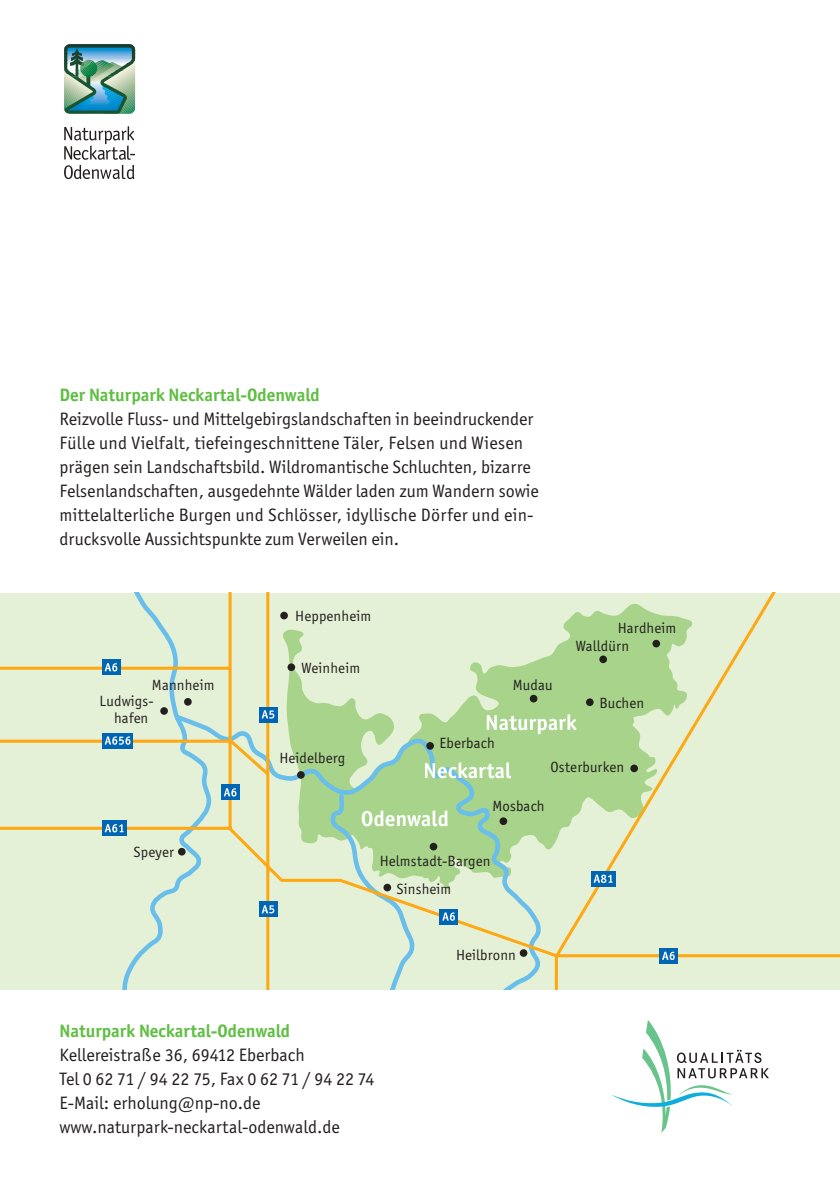
<style>
.page{position:relative;width:840px;height:1191px;background:#fff}
.page>*{position:absolute;margin:0;border:0;box-sizing:border-box;transform-origin:0 0}
.t1{font:18px/24px "ITC Officina Sans";color:#241f1f}
.t2{font:700 18px "ITC Officina Sans";color:#60be44}
.t3{font:14.8px "ITC Officina Sans";letter-spacing:.01em;color:#241f1f}
</style>
<div class="page">
<hr style="left:64px;top:44px;width:71px;height:3px;background:#1a3c2c">
<svg style="left:64px;top:47px;width:71px;height:4px"></svg>
<hr style="left:64px;top:51px;width:71px;height:3px;background:#1a422d">
<hr style="left:64px;top:54px;width:71px;height:3px;background:#19442d">
<hr style="left:64px;top:57px;width:71px;height:3px;background:#19472e">
<img style="left:64px;top:58px;width:71px;height:56px">
<svg style="left:64px;top:126px;width:71px;height:53px"></svg>
<svg style="left:0;top:593px;width:839px;height:396px;background:#d9e9c5"></svg>
<div style="left:590px;top:871px;width:25px;height:15px;background:#0065b3"></div>
<svg style="left:593px;top:874px;width:19px;height:9px"></svg>
<div style="left:658px;top:948px;width:19px;height:15px;background:#0065b3"></div>
<svg style="left:662px;top:951px;width:12px;height:9px"></svg>
<div style="left:259px;top:707px;width:18px;height:15px;background:#0065b3"></div>
<svg style="left:261px;top:710px;width:13px;height:8px"></svg>
<div style="left:102px;top:659px;width:18px;height:16px;background:#0065b3"></div>
<svg style="left:105px;top:663px;width:12px;height:8px"></svg>
<div style="left:102px;top:820px;width:24px;height:16px;background:#0065b3"></div>
<svg style="left:105px;top:824px;width:19px;height:8px"></svg>
<div style="left:221px;top:784px;width:18px;height:16px;background:#0065b3"></div>
<svg style="left:224px;top:788px;width:12px;height:8px"></svg>
<div style="left:102px;top:733px;width:31px;height:15px;background:#0065b3"></div>
<svg style="left:105px;top:736px;width:25px;height:9px"></svg>
<div style="left:259px;top:901px;width:18px;height:16px;background:#0065b3"></div>
<svg style="left:261px;top:905px;width:13px;height:8px"></svg>
<svg style="left:454px;top:909px;width:3px;height:15px"></svg>
<svg style="left:486px;top:714px;width:90px;height:20px"></svg>
<svg style="left:425px;top:762px;width:86px;height:16px"></svg>
<svg style="left:326px;top:791px;width:128px;height:198px;background:#cae3bb"></svg>
<div style="left:585px;top:698px;width:8px;height:8px;background:#241f1f;border-radius:50%"></div>
<div style="left:519px;top:949px;width:8px;height:8px;background:#241f1f;border-radius:50%"></div>
<div style="left:383px;top:883px;width:8px;height:8px;background:#241f1f;border-radius:50%"></div>
<div style="left:178px;top:848px;width:7px;height:7px;background:#241f1f;border-radius:50%"></div>
<div style="left:184px;top:698px;width:8px;height:7px;background:#241f1f;border-radius:50%"></div>
<div style="left:297px;top:771px;width:7px;height:7px;background:#241f1f;border-radius:50%"></div>
<div style="left:160px;top:707px;width:8px;height:8px;background:#241f1f;border-radius:50%"></div>
<div style="left:499px;top:817px;width:8px;height:8px;background:#241f1f;border-radius:50%"></div>
<div style="left:426px;top:742px;width:8px;height:7px;background:#241f1f;border-radius:50%"></div>
<div style="left:529px;top:695px;width:8px;height:7px;background:#241f1f;border-radius:50%"></div>
<div style="left:599px;top:655px;width:7px;height:8px;background:#241f1f;border-radius:50%"></div>
<div style="left:630px;top:764px;width:7px;height:8px;background:#241f1f;border-radius:50%"></div>
<div style="left:652px;top:640px;width:7px;height:7px;background:#241f1f;border-radius:50%"></div>
<div style="left:429px;top:843px;width:8px;height:7px;background:#241f1f;border-radius:50%"></div>
<div style="left:280px;top:612px;width:8px;height:7px;background:#241f1f;border-radius:50%"></div>
<div style="left:287px;top:663px;width:8px;height:8px;background:#241f1f;border-radius:50%"></div>
<svg style="left:611px;top:1020px;width:157px;height:113px"></svg>
<p class="t2" style="left:60px;top:383px;width:261px">Der Naturpark Neckartal-Odenwald</p>
<p class="t1" style="left:60px;top:407px;width:480px">Reizvolle Fluss- und Mittelgebirgslandschaften in beeindruckender Fülle und Vielfalt, tiefeingeschnittene Täler, Felsen und Wiesen prägen sein Landschaftsbild. Wildromantische Schluchten, bizarre Felsenlandschaften, ausgedehnte Wälder laden zum Wandern sowie mittelalterliche Burgen und Schlösser, idyllische Dörfer und ein - drucksvolle Aussichtspunkte zum Verweilen ein.</p>
<p class="t3" style="left:152px;top:676px;width:64px">Mannheim</p>
<p class="t3" style="left:100px;top:693px;width:56px">Ludwigs-</p>
<p class="t3" style="left:114px;top:709px;width:36px">hafen</p>
<p class="t3" style="left:295px;top:608px;width:77px">Heppenheim</p>
<p class="t3" style="left:301px;top:660px;width:60px">Weinheim</p>
<p class="t3" style="left:439px;top:734px;width:57px">Eberbach</p>
<p class="t3" style="left:512px;top:676px;width:41px">Mudau</p>
<p class="t3" style="left:617px;top:619px;width:60px">Hardheim</p>
<p class="t3" style="left:575px;top:637px;width:55px">Walldürn</p>
<p class="t3" style="left:599px;top:694px;width:46px">Buchen</p>
<p class="t3" style="left:133px;top:843px;width:42px">Speyer</p>
<p class="t3" style="left:279px;top:749px;width:67px">Heidelberg</p>
<p class="t3" style="left:550px;top:758px;width:75px">Osterburken</p>
<p class="t3" style="left:492px;top:797px;width:54px">Mosbach</p>
<p class="t3" style="left:379px;top:852px;width:112px">Helmstadt-Bargen</p>
<p class="t3" style="left:396px;top:881px;width:56px">Sinsheim</p>
<p class="t3" style="left:455px;top:946px;width:61px">Heilbronn</p>
<p class="t2" style="left:60px;top:1019px;width:232px">Naturpark Neckartal-Odenwald</p>
<p class="t1" style="left:60px;top:1043px;width:316px">Kellereistraße 36, 69412 Eberbach<br>Tel 0 62 71 / 94 22 75, Fax 0 62 71 / 94 22 74<br>E-Mail: erholung@np-no.de www.naturpark-neckartal-odenwald.de</p>
</div>
